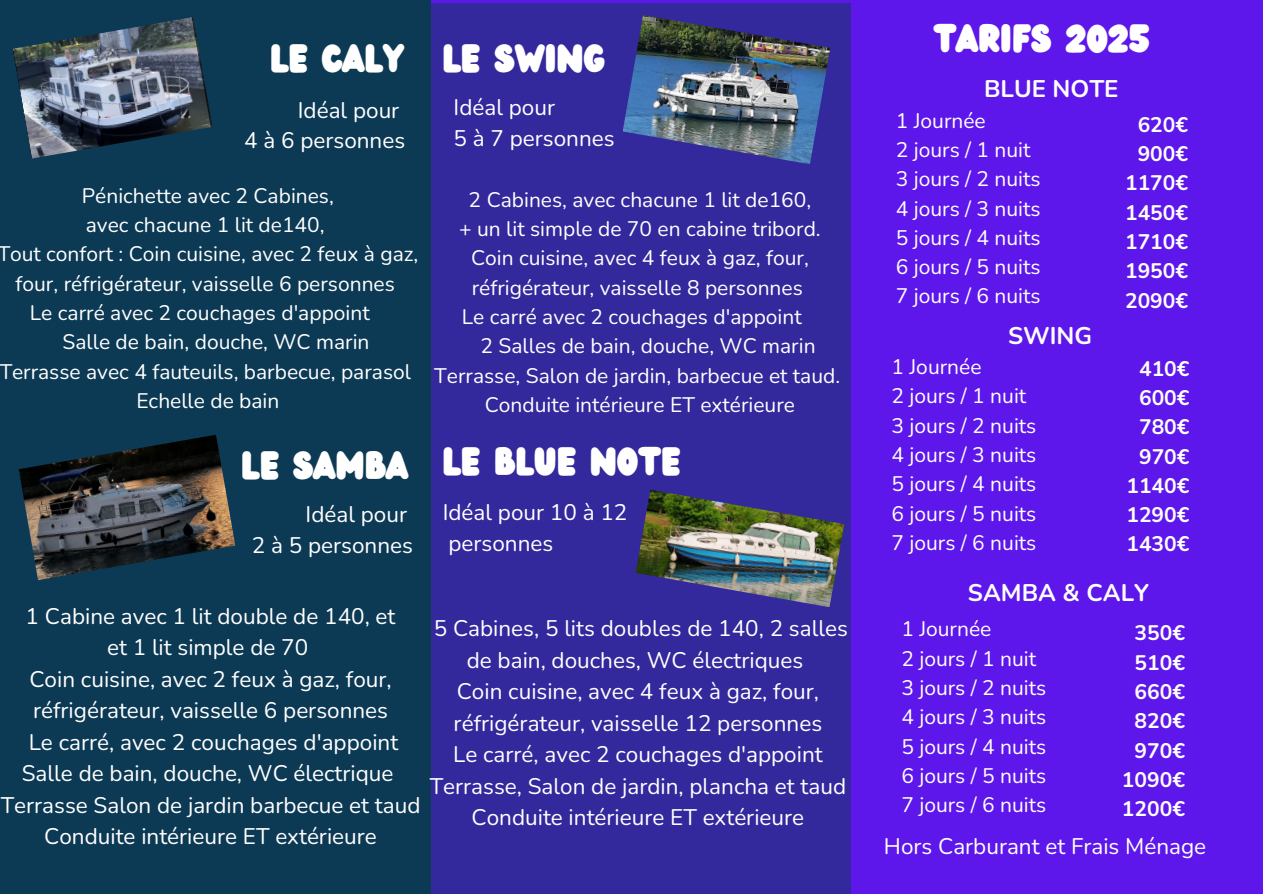
<style>
.page{position:relative;width:1263px;height:894px;background:#fff}
.page>*{position:absolute;margin:0;border:0;box-sizing:border-box;transform-origin:0 0}
.t1{font:34.5px "Wedges";color:#fff}
.t2{font:700 24px "Nunito";color:#fff}
.t3{font:22.5px/31.5px "Nunito";color:#fff}
.t4{font:21px/29.2px "Nunito";color:#fff}
.t5{font:700 21px/29.2px "Nunito";color:#fff;text-align:right}
</style>
<div class="page">
<div style="left:0;top:0;width:1263px;height:893px;background:#5e17eb"></div>
<div style="left:425px;top:3px;width:425px;height:890px;background:#33289c"></div>
<div style="left:0;top:0;width:430px;height:893px;background:#0c3954"></div>
<img style="left:623px;top:15px;width:207px;height:149px">
<img style="left:636px;top:489px;width:208px;height:118px">
<img style="left:13px;top:17px;width:199px;height:141px">
<img style="left:19px;top:434px;width:216px;height:146px">
<p class="t1" style="left:270px;top:33px;width:135px">LE CALY</p>
<p class="t1" style="left:443px;top:33px;width:164px">LE SWING</p>
<p class="t1" style="left:934px;top:13px;width:217px">TARIFS 2025</p>
<p class="t3" style="left:244px;top:95px;width:163px;line-height:30.3px;text-align:right">Idéal pour<br>4 à 6 personnes</p>
<p class="t4" style="left:82px;top:181px;width:253px">Pénichette avec 2 Cabines,</p>
<h3 class="t4" style="left:86px;top:210px;width:240px">avec chacune 1 lit de140,</h3>
<h3 class="t4" style="left:-3px;top:240px;width:422px;text-align:center">Tout confort : Coin cuisine, avec 2 feux à gaz, four, réfrigérateur, vaisselle 6 personnes</h3>
<h1 class="t4" style="left:30px;top:298px;width:341px">Le carré avec 2 couchages d'appoint</h1>
<h2 class="t4" style="left:63px;top:327px;width:308px">Salle de bain, douche, WC marin</h2>
<p class="t4" style="left:-1px;top:357px;width:413px">Terrasse avec 4 fauteuils, barbecue, parasol</p>
<p class="t4" style="left:136px;top:386px;width:145px">Echelle de bain</p>
<p class="t1" style="left:242px;top:440px;width:168px">LE SAMBA</p>
<h1 class="t3" style="left:252px;top:499px;width:163px;line-height:30.3px;text-align:right">Idéal pour<br>2 à 5 personnes</h1>
<p class="t3" style="left:454px;top:92px;width:163px;line-height:30.3px">Idéal pour<br>5 à 7 personnes</p>
<p class="t4" style="left:469px;top:185px;width:344px">2 Cabines, avec chacune 1 lit de160,</p>
<h1 class="t4" style="left:459px;top:214px;width:363px">+ un lit simple de 70 en cabine tribord.</h1>
<h3 class="t4" style="left:471px;top:244px;width:339px">Coin cuisine, avec 4 feux à gaz, four, réfrigérateur, vaisselle 8 personnes</h3>
<p class="t4" style="left:462px;top:302px;width:341px">Le carré avec 2 couchages d'appoint</p>
<p class="t4" style="left:481px;top:331px;width:337px">2 Salles de bain, douche, WC marin</p>
<p class="t4" style="left:434px;top:361px;width:407px">Terrasse, Salon de jardin, barbecue et taud.</p>
<p class="t4" style="left:485px;top:390px;width:312px">Conduite intérieure ET extérieure</p>
<p class="t1" style="left:443px;top:436px;width:239px">LE BLUE NOTE</p>
<p class="t3" style="left:443px;top:497px;width:186px;line-height:30.3px">Idéal pour 10 à 12 personnes</p>
<p class="t2" style="left:984px;top:72px;width:136px">BLUE NOTE</p>
<p class="t4" style="left:896px;top:106px;width:92px">1 Journée</p>
<p class="t4" style="left:896px;top:135px;width:136px">2 jours / 1 nuit</p>
<p class="t4" style="left:896px;top:165px;width:146px">3 jours / 2 nuits</p>
<p class="t4" style="left:896px;top:194px;width:146px">4 jours / 3 nuits</p>
<p class="t4" style="left:896px;top:223px;width:146px">5 jours / 4 nuits</p>
<h4 class="t4" style="left:896px;top:252px;width:146px">6 jours / 5 nuits</h4>
<h2 class="t4" style="left:896px;top:282px;width:146px">7 jours / 6 nuits</h2>
<p class="t2" style="left:1008px;top:319px;width:86px">SWING</p>
<p class="t4" style="left:891px;top:352px;width:92px">1 Journée</p>
<p class="t4" style="left:891px;top:382px;width:136px">2 jours / 1 nuit</p>
<p class="t4" style="left:891px;top:411px;width:146px">3 jours / 2 nuits</p>
<h4 class="t4" style="left:891px;top:440px;width:146px">4 jours / 3 nuits</h4>
<h2 class="t4" style="left:891px;top:469px;width:146px">5 jours / 4 nuits</h2>
<p class="t4" style="left:891px;top:499px;width:146px">6 jours / 5 nuits</p>
<p class="t4" style="left:891px;top:528px;width:146px">7 jours / 6 nuits</p>
<p class="t5" style="left:1125px;top:110px;width:64px">620€<br>900€<br>1170€<br>1450€<br>1710€<br>1950€<br>2090€</p>
<p class="t5" style="left:1126px;top:354px;width:64px">410€<br>600€<br>780€<br>970€<br>1140€<br>1290€<br>1430€</p>
<p class="t3" style="left:1px;top:600px;width:421px;text-align:center">1 Cabine avec 1 lit double de 140, et<br>et 1 lit simple de 70<br>Coin cuisine, avec 2 feux à gaz, four, réfrigérateur, vaisselle 6 personnes<br>Le carré, avec 2 couchages d'appoint Salle de bain, douche, WC électrique Terrasse Salon de jardin barbecue et taud Conduite intérieure ET extérieure</p>
<p class="t3" style="left:430px;top:613px;width:420px;text-align:center">5 Cabines, 5 lits doubles de 140, 2 salles de bain, douches, WC électriques<br>Coin cuisine, avec 4 feux à gaz, four, réfrigérateur, vaisselle 12 personnes<br>Le carré, avec 2 couchages d'appoint Terrasse, Salon de jardin, plancha et taud Conduite intérieure ET extérieure</p>
<h1 class="t2" style="left:968px;top:576px;width:183px">SAMBA &amp; CALY</h1>
<h3 class="t5" style="left:1122px;top:618px;width:64px">350€<br>510€<br>660€<br>820€<br>970€<br>1090€<br>1200€</h3>
<p class="t4" style="left:901px;top:614px;width:92px">1 Journée</p>
<p class="t4" style="left:901px;top:644px;width:136px">2 jours / 1 nuit</p>
<p class="t4" style="left:901px;top:673px;width:146px">3 jours / 2 nuits</p>
<p class="t4" style="left:901px;top:702px;width:146px">4 jours / 3 nuits</p>
<h1 class="t4" style="left:901px;top:731px;width:146px">5 jours / 4 nuits</h1>
<h3 class="t4" style="left:901px;top:761px;width:146px">6 jours / 5 nuits</h3>
<h3 class="t4" style="left:901px;top:790px;width:146px">7 jours / 6 nuits</h3>
<p class="t3" style="left:884px;top:831px;width:324px">Hors Carburant et Frais Ménage</p>
</div>
